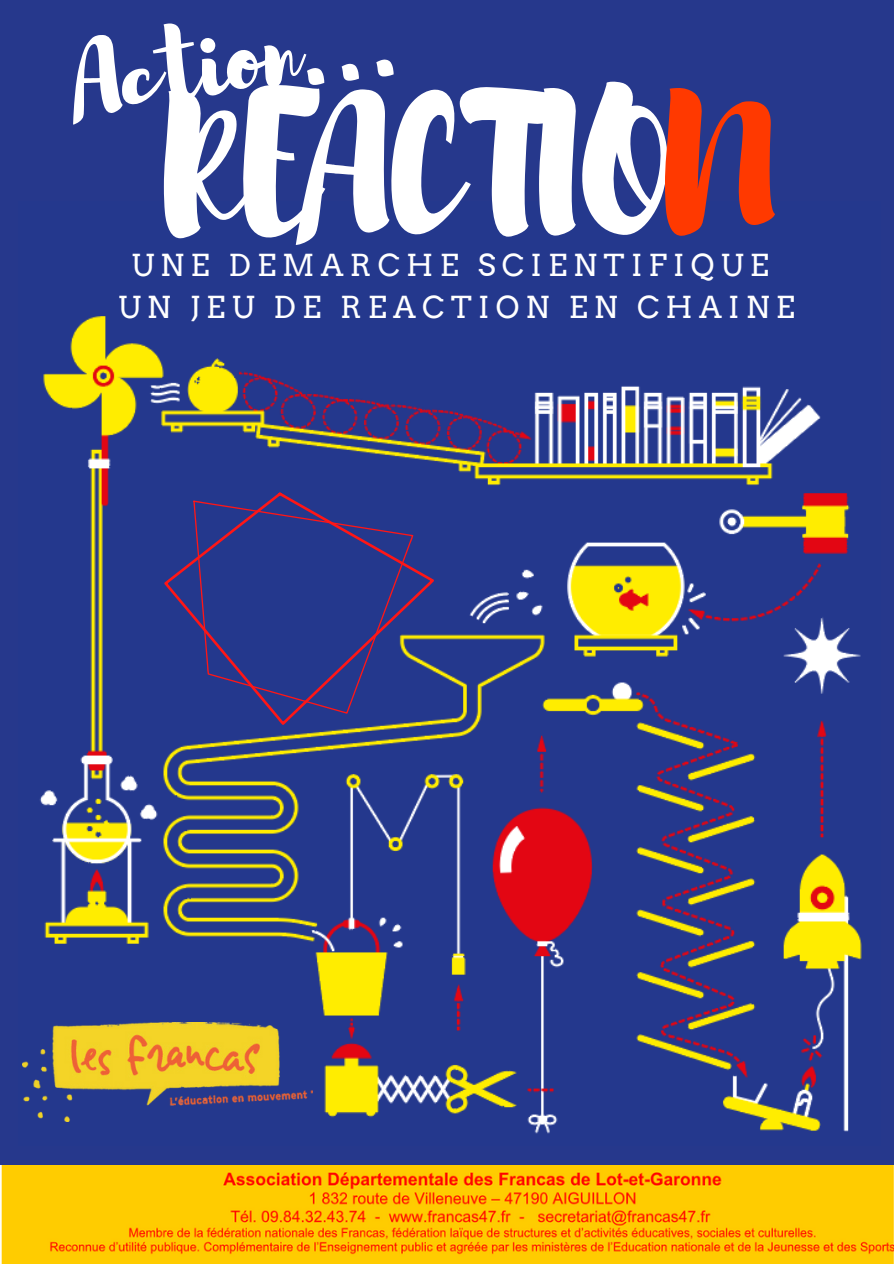
<style>
.page{position:relative;width:894px;height:1264px;background:#fff}
.page>*{position:absolute;margin:0;border:0;box-sizing:border-box;transform-origin:0 0}
.t1{font:180px "Brusher";letter-spacing:-.01em;color:#fff}
.t2{font:99.15px "Brusher";color:#fff}
.t3{font:30.3px "Arvo";letter-spacing:.205em;color:#fff}
.s1{color:#ff3900}
</style>
<div class="page">
<div style="left:0;top:0;width:893px;height:1259px;background:#26388c"></div>
<img style="left:40px;top:316px;width:822px;height:818px">
<img style="left:22px;top:1022px;width:291px;height:99px">
<img style="left:0;top:1165px;width:893px;height:98px">
<svg style="left:164px;top:492px;width:270px;height:233px"></svg>
<svg style="left:193px;top:500px;width:220px;height:213px"></svg>
<p class="t2" style="left:69px;top:14px;width:326px;rotate:-7deg">Action...</p>
<p class="t1" style="left:164px;top:45px;width:610px">REACTIO<span class="s1">N</span></p>
<p class="t3" style="left:477px;top:247px;width:292px">SCIENTIFIQUE</p>
<p class="t3" style="left:118px;top:288px;width:678px">UN JEU DE REACTION EN CHAINE</p>
<p class="t3" style="left:131px;top:247px;width:329px">UNE DEMARCHE</p>
</div>
